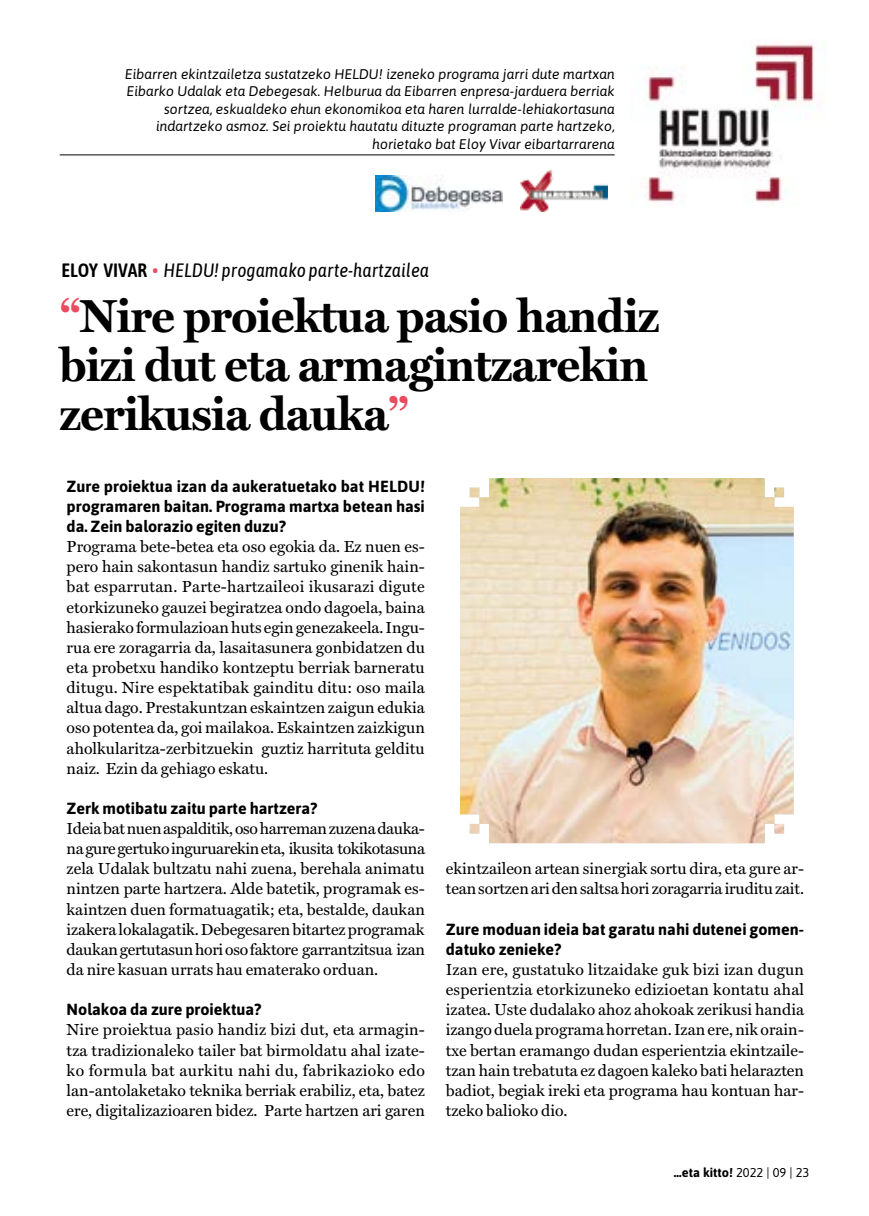
<style>
.page{position:relative;width:869px;height:1216px;background:#fff}
.page>*{position:absolute;margin:0;border:0;box-sizing:border-box;transform-origin:0 0}
.t1{font:700 46.55px/49.4px "Miller Text";letter-spacing:-.02em;color:#000}
.t2{font:italic 19.25px "Asap Condensed";color:#000}
.t3{font:16.1px/20.1px "Miller Text Roman";color:#000;text-align:justify}
.t4{font:700 16.1px/20.1px "Asap";color:#000;text-align:justify}
.t5{font:italic 14px/17.5px "Asap";color:#000;text-align:right}
.t6{font:700 12.78px "Asap";color:#000}
.s1{font-weight:600;font-style:normal}
.s2{font-style:normal;color:#ea4b5e}
.s3{color:#ea4b5e}
.s4{font-weight:400}
</style>
<div class="page">
<hr style="left:60px;top:154px;width:554px;height:1px;background:#000">
<img style="left:644px;top:44px;width:171px;height:161px">
<img style="left:460px;top:478px;width:333px;height:365px">
<img style="left:520px;top:170px;width:87px;height:41px">
<img style="left:375px;top:176px;width:127px;height:35px">
<p class="t5" style="left:125px;top:64px;width:491px">Eibarren ekintzailetza sustatzeko HELDU! izeneko programa jarri dute martxan Eibarko Udalak eta Debegesak. Helburua da Eibarren enpresa-jarduera berriak sortzea, eskualdeko ehun ekonomikoa eta haren lurralde-lehiakortasuna indartzeko asmoz. Sei proiektu hautatu dituzte programan parte hartzeko, horietako bat Eloy Vivar eibartarrarena</p>
<p class="t2" style="left:61px;top:257px;width:369px"><span class="s1">ELOY VIVAR</span> <span class="s2">•</span> HELDU! progamako parte-hartzailea</p>
<h1 class="t1" style="left:60px;top:291px;width:601px"><span class="s3">“</span>Nire proiektua pasio handiz bizi dut eta armagintzarekin zerikusia dauka<span class="s3">”</span></h1>
<p class="t4" style="left:67px;top:475px;width:359px">Zure proiektua izan da aukeratuetako bat HELDU! programaren baitan. Programa martxa betean hasi da. Zein balorazio egiten duzu?</p>
<p class="t3" style="left:67px;top:536px;width:359px">Programa bete-betea eta oso egokia da. Ez nuen es&shy;pero hain sakontasun handiz sartuko ginenik hain&shy;bat esparrutan. Parte-hartzaileoi ikusarazi digute etorkizuneko gauzei begiratzea ondo dagoela, baina hasierako formulazioan huts egin genezakeela. Ingu&shy;rua ere zoragarria da, lasaitasunera gonbidatzen du eta probetxu handiko kontzeptu berriak barneratu ditugu. Nire espektatibak gainditu ditu: oso maila altua dago. Prestakuntzan eskaintzen zaigun edukia oso potentea da, goi mailakoa. Eskaintzen zaizkigun aholkularitza-zerbitzuekin guztiz harrituta gelditu naiz. Ezin da gehiago eskatu.</p>
<p class="t4" style="left:67px;top:797px;width:252px">Zerk motibatu zaitu parte hartzera?</p>
<p class="t3" style="left:67px;top:818px;width:360px">Ideia bat nuen aspalditik, oso harreman zuzena dauka&shy;na gure gertuko inguruarekin eta, ikusita tokikotasuna zela Udalak bultzatu nahi zuena, berehala animatu nintzen parte hartzera. Alde batetik, programak es&shy;kaintzen duen formatuagatik; eta, bestalde, daukan izakera lokalagatik. Debegesaren bitartez programak daukan gertutasun hori oso faktore garrantzitsua izan da nire kasuan urrats hau ematerako orduan.</p>
<p class="t4" style="left:67px;top:998px;width:196px">Nolakoa da zure proiektua?</p>
<p class="t3" style="left:67px;top:1019px;width:359px">Nire proiektua pasio handiz bizi dut, eta armagin&shy;tza tradizionaleko tailer bat birmoldatu ahal izate&shy;ko formula bat aurkitu nahi du, fabrikazioko edo lan-antolaketako teknika berriak erabiliz, eta, batez ere, digitalizazioaren bidez. Parte hartzen ari garen</p>
<p class="t3" style="left:445px;top:858px;width:359px">ekintzaileon artean sinergiak sortu dira, eta gure ar&shy;tean sortzen ari den saltsa hori zoragarria iruditu zait.</p>
<p class="t4" style="left:445px;top:918px;width:359px">Zure moduan ideia bat garatu nahi dutenei gomen&shy;datuko zenieke?</p>
<p class="t3" style="left:445px;top:959px;width:359px">Izan ere, gustatuko litzaidake guk bizi izan dugun esperientzia etorkizuneko edizioetan kontatu ahal izatea. Uste dudalako ahoz ahokoak zerikusi handia izango duela programa horretan. Izan ere, nik orain&shy;txe bertan eramango dudan esperientzia ekintzaile&shy;tzan hain trebatuta ez dagoen kaleko bati helarazten badiot, begiak ireki eta programa hau kontuan har&shy;tzeko balioko dio.</p>
<p class="t6" style="left:673px;top:1162px;width:137px">…eta kitto! <span class="s4">2022 | 09 | 23</span></p>
</div>
